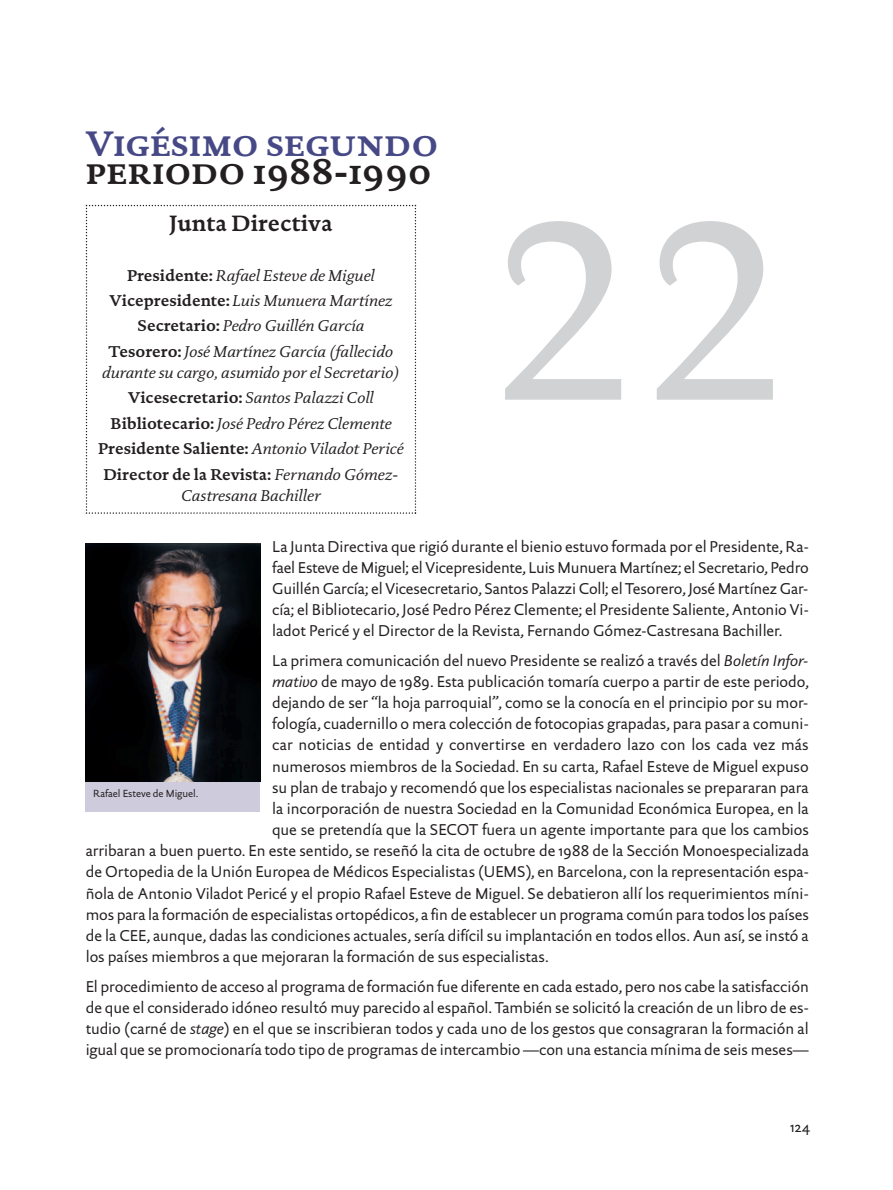
<style>
.page{position:relative;width:893px;height:1190px;background:#fff}
.page>*{position:absolute;margin:0;border:0;box-sizing:border-box;transform-origin:0 0}
.t1{font:254.1px "DTL Documenta T";color:#d1d2d4}
.t2{font:700 36px "DTL Documenta T Caps";letter-spacing:.005em;color:#231f20}
.t3{font:700 36px "DTL Documenta T Caps";color:#464986}
.t4{font:700 22.5px "DTL Documenta ST";color:#231f20}
.t5{font:15.9px/21.1px "DTL Documenta Sans ST";letter-spacing:-.005em;color:#231f20;text-align:justify}
.t6{font:italic 15.9px/25.3px "DTL Documenta ST";color:#231f20;text-align:center}
.t7{font:15px "DTL Documenta Sans ST";color:#231f20}
.t8{font:10.5px "DTL Documenta Sans T";letter-spacing:-.01em;color:#231f20}
.s1{font-weight:700;font-style:normal}
.s2{font-style:italic}
</style>
<div class="page">
<svg style="left:86px;top:205px;width:330px;height:309px"></svg>
<img style="left:86px;top:543px;width:174px;height:238px">
<div style="left:86px;top:782px;width:174px;height:30px;background:#cecbdc"></div>
<h2 class="t3" style="left:86px;top:122px;width:354px">Vigésimo segundo</h2>
<h2 class="t2" style="left:86px;top:150px;width:347px">periodo 1988-1990</h2>
<h3 class="t4" style="left:169px;top:214px;width:165px">Junta Directiva</h3>
<p class="t6" style="left:109px;top:264px;width:286px"><span class="s1">Presidente:</span> Rafael Esteve de Miguel <span class="s1">Vicepresidente:</span> Luis Munuera Martínez <span class="s1">Secretario:</span> Pedro Guillén García <span class="s1">Tesorero:</span> José Martínez García (fallecido</p>
<p class="t6" style="left:98px;top:361px;width:307px">durante su cargo, asumido por el Secretario)<br><span class="s1">Vicesecretario:</span> Santos Palazzi Coll <span class="s1">Bibliotecario:</span> José Pedro Pérez Clemente <span class="s1">Presidente Saliente:</span> Antonio Viladot Pericé <span class="s1">Director de la Revista:</span> Fernando Gómez-</p>
<p class="t6" style="left:181px;top:484px;width:141px">Castresana Bachiller</p>
<h1 class="t1" style="left:491px;top:205px;width:305px">22</h1>
<p class="t5" style="left:272px;top:537px;width:538px">La Junta Directiva que rigió durante el bienio estuvo formada por el Presidente, Ra&shy;fael Esteve de Miguel; el Vicepresidente, Luis Munuera Martínez; el Secretario, Pedro Guillén García; el Vicesecretario, Santos Palazzi Coll; el Tesorero, José Martínez Gar&shy;cía; el Bibliotecario, José Pedro Pérez Clemente; el Presidente Saliente, Antonio Vi&shy;ladot Pericé y el Director de la Revista, Fernando Gómez-Castresana Bachiller.</p>
<p class="t5" style="left:272px;top:651px;width:538px">La primera comunicación del nuevo Presidente se realizó a través del <span class="s2">Boletín Infor-</span></p>
<p class="t5" style="left:272px;top:672px;width:538px"><span class="s2">mativo</span> de mayo de 1989. Esta publicación tomaría cuerpo a partir de este periodo,</p>
<p class="t5" style="left:272px;top:693px;width:537px">dejando de ser “la hoja parroquial”, como se la conocía en el principio por su mor-</p>
<p class="t5" style="left:272px;top:714px;width:538px">fología, cuadernillo o mera colección de fotocopias grapadas, para pasar a comuni-</p>
<p class="t5" style="left:272px;top:736px;width:538px">car noticias de entidad y convertirse en verdadero lazo con los cada vez más</p>
<p class="t5" style="left:272px;top:757px;width:538px">numerosos miembros de la Sociedad. En su carta, Rafael Esteve de Miguel expuso</p>
<p class="t5" style="left:272px;top:778px;width:538px">su plan de trabajo y recomendó que los especialistas nacionales se prepararan para</p>
<p class="t5" style="left:272px;top:799px;width:538px">la incorporación de nuestra Sociedad en la Comunidad Económica Europea, en la</p>
<p class="t5" style="left:272px;top:820px;width:538px">que se pretendía que la SECOT fuera un agente importante para que los cambios</p>
<p class="t5" style="left:86px;top:841px;width:724px">arribaran a buen puerto. En este sentido, se reseñó la cita de octubre de 1988 de la Sección Monoespecializada</p>
<p class="t5" style="left:86px;top:863px;width:725px">de Ortopedia de la Unión Europea de Médicos Especialistas (UEMS), en Barcelona, con la representación espa-</p>
<p class="t5" style="left:86px;top:884px;width:724px">ñola de Antonio Viladot Pericé y el propio Rafael Esteve de Miguel. Se debatieron allí los requerimientos míni-</p>
<p class="t5" style="left:86px;top:905px;width:724px">mos para la formación de especialistas ortopédicos, a fin de establecer un programa común para todos los países</p>
<p class="t5" style="left:86px;top:926px;width:724px">de la CEE, aunque, dadas las condiciones actuales, sería difícil su implantación en todos ellos. Aun así, se instó a</p>
<p class="t5" style="left:86px;top:947px;width:464px">los países miembros a que mejoraran la formación de sus especialistas.</p>
<p class="t5" style="left:86px;top:977px;width:725px">El procedimiento de acceso al programa de formación fue diferente en cada estado, pero nos cabe la satisfacción de que el considerado idóneo resultó muy parecido al español. También se solicitó la creación de un libro de es&shy;tudio (carné de <span class="s2">stage</span>) en el que se inscribieran todos y cada uno de los gestos que consagraran la formación al igual que se promocionaría todo tipo de programas de intercambio —con una estancia mínima de seis meses—</p>
<p class="t8" style="left:93px;top:789px;width:106px">Rafael Esteve de Miguel.</p>
<p class="t7" style="left:790px;top:1120px;width:21px">124</p>
</div>
